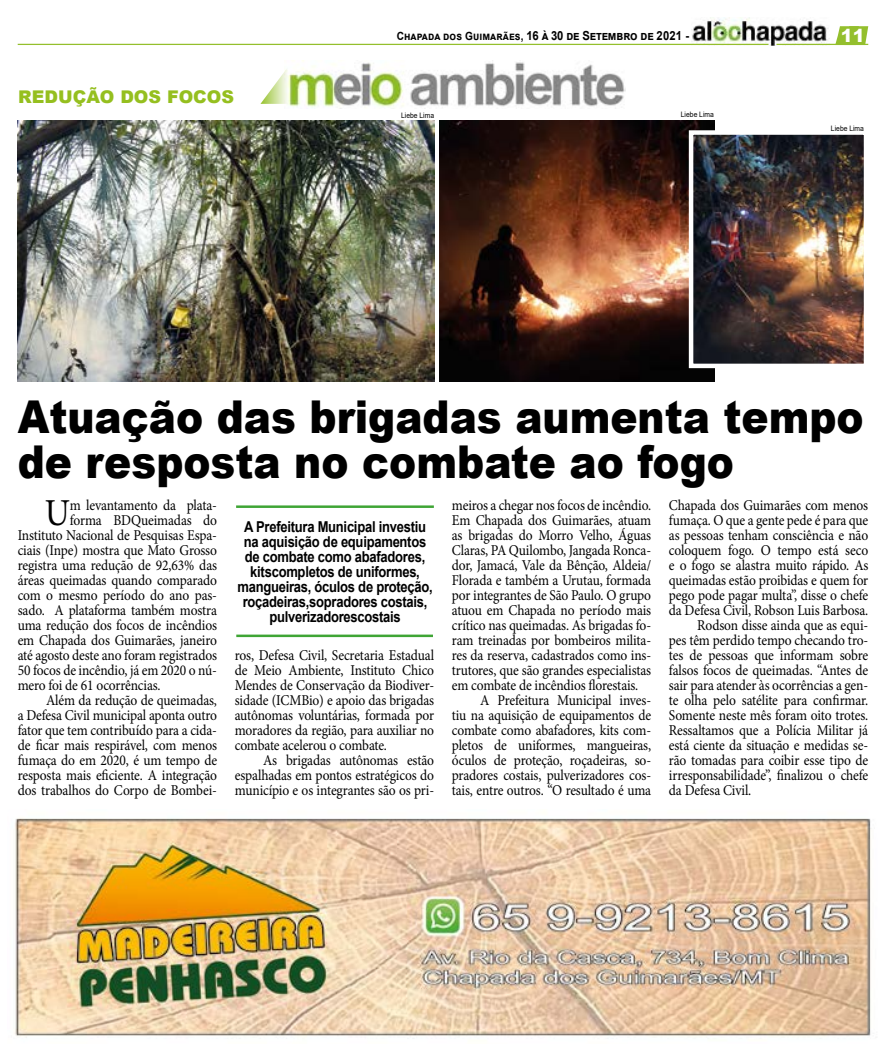
<style>
.page{position:relative;width:886px;height:1053px;background:#fff}
.page>*{position:absolute;margin:0;border:0;box-sizing:border-box;transform-origin:0 0}
.t1{font:900 45.25px/45.2px "Arial";color:#000;scale:.9 1}
.t2{font:38.12px "Minion Pro";color:#000;scale:.9 1}
.t3{font:900 18px "Arial";color:#fff}
.t4{font:900 17.5px "Arial";color:#95bf1f}
.t5{font:15px/15px "Minion Pro";letter-spacing:-.01em;color:#000;text-align:justify;scale:.9 1}
.t6{font:700 15px/15px "Arial";letter-spacing:-.02em;color:#000;text-align:center;scale:.87 1}
.t7{font:700 12.5px "Arial";letter-spacing:-.01em;color:#000;scale:.9 1}
.t8{font:7.5px "Arial";color:#000;scale:.9 1}
.s1{font-size:11.25px}
</style>
<div class="page">
<img style="left:288px;top:60px;width:337px;height:48px">
<svg style="left:260px;top:69px;width:28px;height:35px"></svg>
<img style="left:691px;top:18px;width:138px;height:27px">
<hr style="left:18px;top:44px;width:750px;height:1px;background:#94bf2c">
<hr style="left:776px;top:44px;width:92px;height:1px;background:#94bf2c">
<svg style="left:835px;top:26px;width:33px;height:18px"></svg>
<hr style="left:236px;top:505px;width:198px;height:3px;background:#3fa535">
<hr style="left:236px;top:634px;width:197px;height:3px;background:#3fa535">
<img style="left:18px;top:120px;width:416px;height:261px">
<img style="left:439px;top:120px;width:275px;height:261px">
<img style="left:694px;top:135px;width:169px;height:228px">
<div style="left:689px;top:130px;width:179px;height:238px;border:4px solid #fff"></div>
<img style="left:15px;top:818px;width:856px;height:221px">
<p class="t4" style="left:18px;top:84px;width:217px">REDUÇÃO DOS FOCOS</p>
<p class="t7" style="left:397px;top:26px;width:326px"><span class="s1">Chapada dos Guimarães,</span> 16 à 30 de Setembro de 2021 -</p>
<p class="t3" style="left:841px;top:23px;width:26px">11</p>
<p class="t8" style="left:401px;top:110px;width:38px">Liebe Lima</p>
<p class="t8" style="left:681px;top:110px;width:38px">Liebe Lima</p>
<p class="t8" style="left:831px;top:123px;width:38px">Liebe Lima</p>
<h1 class="t1" style="left:18px;top:393px;width:941px">Atuação das brigadas aumenta tempo de resposta no combate ao fogo</h1>
<p class="t6" style="left:237px;top:519px;width:226px">A Prefeitura Municipal investiu na aquisição de equipamentos de combate como abafadores, kitscompletos de uniformes, mangueiras, óculos de proteção, roçadeiras,sopradores costais, pulverizadorescostais</p>
<p class="t5" style="left:669px;top:498px;width:223px">Chapada dos Guimarães com menos</p>
<p class="t5" style="left:669px;top:513px;width:223px">fumaça. O que a gente pede é para que</p>
<p class="t5" style="left:669px;top:528px;width:223px">as pessoas tenham consciência e não</p>
<p class="t5" style="left:669px;top:543px;width:223px">coloquem fogo. O tempo está seco</p>
<p class="t5" style="left:669px;top:558px;width:223px">e o fogo se alastra muito rápido. As</p>
<p class="t5" style="left:669px;top:573px;width:223px">queimadas estão proibidas e quem for</p>
<p class="t5" style="left:669px;top:588px;width:223px">pego pode pagar multa”, disse o chefe</p>
<p class="t5" style="left:669px;top:603px;width:223px">da Defesa Civil, Robson Luis Barbosa.</p>
<p class="t5" style="left:697px;top:618px;width:191px">Rodson disse ainda que as equi-</p>
<p class="t5" style="left:669px;top:633px;width:223px">pes têm perdido tempo checando tro-</p>
<p class="t5" style="left:669px;top:648px;width:223px">tes de pessoas que informam sobre</p>
<p class="t5" style="left:669px;top:663px;width:223px">falsos focos de queimadas. “Antes de</p>
<p class="t5" style="left:669px;top:678px;width:223px">sair para atender às ocorrências a gen-</p>
<p class="t5" style="left:669px;top:693px;width:223px">te olha pelo satélite para confirmar.</p>
<p class="t5" style="left:669px;top:708px;width:223px">Somente neste mês foram oito trotes.</p>
<p class="t5" style="left:669px;top:723px;width:223px">Ressaltamos que a Polícia Militar já</p>
<p class="t5" style="left:669px;top:738px;width:223px">está ciente da situação e medidas se-</p>
<p class="t5" style="left:669px;top:753px;width:223px">rão tomadas para coibir esse tipo de</p>
<p class="t5" style="left:669px;top:768px;width:223px">irresponsabilidade”, finalizou o chefe</p>
<p class="t5" style="left:669px;top:783px;width:93px">da Defesa Civil.</p>
<h2 class="t2" style="left:45px;top:487px;width:30px">U</h2>
<p class="t5" style="left:70px;top:498px;width:165px">m levantamento da plata-</p>
<p class="t5" style="left:452px;top:498px;width:223px">meiros a chegar nos focos de incêndio.</p>
<p class="t5" style="left:452px;top:513px;width:223px">Em Chapada dos Guimarães, atuam</p>
<p class="t5" style="left:452px;top:528px;width:223px">as brigadas do Morro Velho, Águas</p>
<p class="t5" style="left:452px;top:543px;width:223px">Claras, PA Quilombo, Jangada Ronca-</p>
<p class="t5" style="left:452px;top:558px;width:223px">dor, Jamacá, Vale da Bênção, Aldeia/</p>
<p class="t5" style="left:452px;top:573px;width:223px">Florada e também a Urutau, formada</p>
<p class="t5" style="left:452px;top:588px;width:223px">por integrantes de São Paulo. O grupo</p>
<p class="t5" style="left:452px;top:603px;width:223px">atuou em Chapada no período mais</p>
<p class="t5" style="left:452px;top:618px;width:223px">crítico nas queimadas. As brigadas fo-</p>
<p class="t5" style="left:452px;top:633px;width:223px">ram treinadas por bombeiros milita-</p>
<p class="t5" style="left:452px;top:648px;width:223px">res da reserva, cadastrados como ins-</p>
<p class="t5" style="left:452px;top:663px;width:223px">trutores, que são grandes especialistas</p>
<p class="t5" style="left:452px;top:678px;width:209px">em combate de incêndios florestais.</p>
<p class="t5" style="left:480px;top:693px;width:191px">A Prefeitura Municipal inves-</p>
<p class="t5" style="left:452px;top:708px;width:223px">tiu na aquisição de equipamentos de</p>
<p class="t5" style="left:452px;top:723px;width:223px">combate como abafadores, kits com-</p>
<p class="t5" style="left:452px;top:738px;width:223px">pletos de uniformes, mangueiras,</p>
<p class="t5" style="left:452px;top:753px;width:223px">óculos de proteção, roçadeiras, so-</p>
<p class="t5" style="left:452px;top:768px;width:223px">pradores costais, pulverizadores cos-</p>
<p class="t5" style="left:452px;top:783px;width:223px">tais, entre outros. “O resultado é uma</p>
<p class="t5" style="left:70px;top:513px;width:165px">forma BDQueimadas do</p>
<p class="t5" style="left:18px;top:528px;width:223px">Instituto Nacional de Pesquisas Espa-</p>
<p class="t5" style="left:18px;top:543px;width:223px">ciais (Inpe) mostra que Mato Grosso</p>
<p class="t5" style="left:18px;top:558px;width:223px">registra uma redução de 92,63% das</p>
<p class="t5" style="left:18px;top:573px;width:223px">áreas queimadas quando comparado</p>
<p class="t5" style="left:18px;top:588px;width:223px">com o mesmo período do ano pas-</p>
<p class="t5" style="left:18px;top:603px;width:223px">sado. A plataforma também mostra</p>
<p class="t5" style="left:18px;top:618px;width:223px">uma redução dos focos de incêndios</p>
<p class="t5" style="left:18px;top:633px;width:223px">em Chapada dos Guimarães, janeiro</p>
<p class="t5" style="left:18px;top:648px;width:223px">até agosto deste ano foram registrados</p>
<p class="t5" style="left:18px;top:663px;width:223px">50 focos de incêndio, já em 2020 o nú-</p>
<p class="t5" style="left:18px;top:678px;width:160px">mero foi de 61 ocorrências.</p>
<p class="t5" style="left:46px;top:693px;width:191px">Além da redução de queimadas,</p>
<p class="t5" style="left:18px;top:708px;width:223px">a Defesa Civil municipal aponta outro</p>
<p class="t5" style="left:18px;top:723px;width:223px">fator que tem contribuído para a cida-</p>
<p class="t5" style="left:18px;top:738px;width:223px">de ficar mais respirável, com menos</p>
<p class="t5" style="left:18px;top:753px;width:223px">fumaça do em 2020, é um tempo de</p>
<p class="t5" style="left:18px;top:768px;width:223px">resposta mais eficiente. A integração</p>
<p class="t5" style="left:18px;top:783px;width:223px">dos trabalhos do Corpo de Bombei-</p>
<p class="t5" style="left:235px;top:648px;width:223px">ros, Defesa Civil, Secretaria Estadual de Meio Ambiente, Instituto Chico Mendes de Conservação da Biodiver&shy;sidade (ICMBio) e apoio das brigadas autônomas voluntárias, formada por moradores da região, para auxiliar no combate acelerou o combate.</p>
<p class="t5" style="left:235px;top:753px;width:223px;text-indent:28px">As brigadas autônomas estão espalhadas em pontos estratégicos do município e os integrantes são os pri-</p>
</div>
